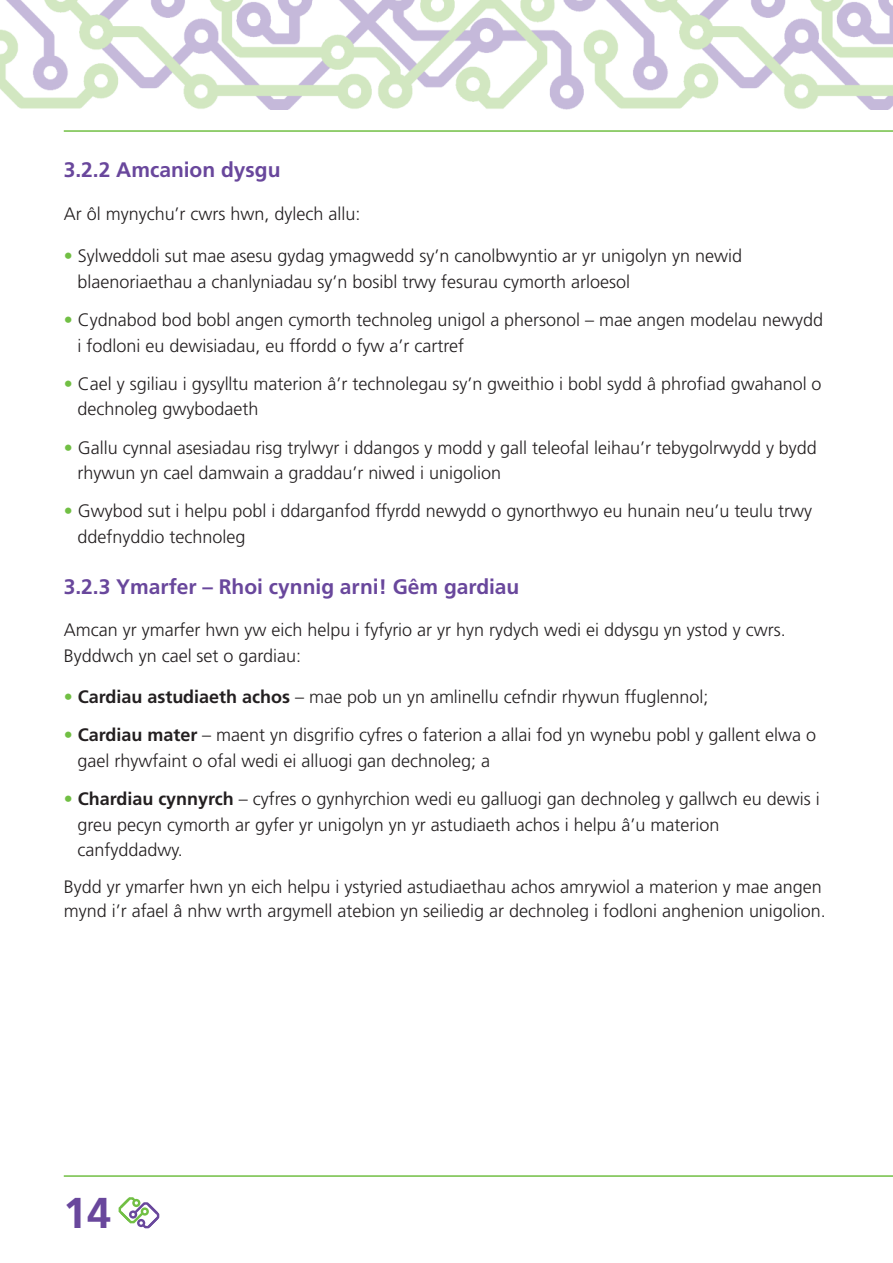
<style>
.page{position:relative;width:893px;height:1263px;background:#fff}
.page>*{position:absolute;margin:0;border:0;box-sizing:border-box;transform-origin:0 0}
.t1{font:700 43.2px "Frutiger";color:#69479c}
.t2{font:700 21px "Frutiger";color:#69479c}
.t3{font:300 18px/25.5px "Frutiger";color:#231f20}
.s1{color:#71bf44}
.s2{font-weight:700}
.s3{font-weight:400;color:#71bf44}
</style>
<div class="page">
<hr style="left:64px;top:130px;width:829px;height:2px;background:#71bf44">
<hr style="left:64px;top:1175px;width:829px;height:2px;background:#71bf44">
<img style="left:0;top:0;width:893px;height:109px">
<svg style="left:118px;top:1197px;width:42px;height:31px"></svg>
<p class="t2" style="left:64px;top:162px;width:218px">3.2.2 Amcanion dysgu</p>
<p class="t3" style="left:64px;top:202px;width:298px">Ar ôl mynychu’r cwrs hwn, dylech allu:</p>
<p class="t3" style="left:78px;top:245px;width:666px;text-indent:-14px"><span class="s1">•</span> Sylweddoli sut mae asesu gydag ymagwedd sy’n canolbwyntio ar yr unigolyn yn newid blaenoriaethau a chanlyniadau sy’n bosibl trwy fesurau cymorth arloesol</p>
<p class="t3" style="left:78px;top:308px;width:747px;text-indent:-14px"><span class="s1">•</span> Cydnabod bod bobl angen cymorth technoleg unigol a phersonol – mae angen modelau newydd i fodloni eu dewisiadau, eu ffordd o fyw a’r cartref</p>
<p class="t3" style="left:78px;top:372px;width:745px;text-indent:-14px"><span class="s1">•</span> Cael y sgiliau i gysylltu materion â’r technolegau sy’n gweithio i bobl sydd â phrofiad gwahanol o dechnoleg gwybodaeth</p>
<p class="t3" style="left:78px;top:436px;width:741px;text-indent:-14px"><span class="s1">•</span> Gallu cynnal asesiadau risg trylwyr i ddangos y modd y gall teleofal leihau’r tebygolrwydd y bydd rhywun yn cael damwain a graddau’r niwed i unigolion</p>
<p class="t3" style="left:78px;top:500px;width:736px;text-indent:-14px"><span class="s1">•</span> Gwybod sut i helpu pobl i ddarganfod ffyrdd newydd o gynorthwyo eu hunain neu’u teulu trwy ddefnyddio technoleg</p>
<p class="t2" style="left:64px;top:578px;width:457px">3.2.3 Ymarfer – Rhoi cynnig arni! Gêm gardiau</p>
<p class="t3" style="left:64px;top:619px;width:723px">Amcan yr ymarfer hwn yw eich helpu i fyfyrio ar yr hyn rydych wedi ei ddysgu yn ystod y cwrs.<br>Byddwch yn cael set o gardiau:</p>
<p class="t3" style="left:64px;top:685px;width:646px"><span class="s1">•</span> <span class="s2">Cardiau astudiaeth achos</span> – mae pob un yn amlinellu cefndir rhywun ffuglennol;</p>
<p class="t3" style="left:78px;top:724px;width:740px;text-indent:-14px"><span class="s3">•</span> <span class="s2">Cardiau mater</span> – maent yn disgrifio cyfres o faterion a allai fod yn wynebu pobl y gallent elwa o gael rhywfaint o ofal wedi ei alluogi gan dechnoleg; a</p>
<p class="t3" style="left:78px;top:787px;width:743px;text-indent:-14px"><span class="s3">•</span> <span class="s2">Chardiau cynnyrch</span> – cyfres o gynhyrchion wedi eu galluogi gan dechnoleg y gallwch eu dewis i greu pecyn cymorth ar gyfer yr unigolyn yn yr astudiaeth achos i helpu â’u materion canfyddadwy.</p>
<p class="t3" style="left:64px;top:876px;width:764px;line-height:24px">Bydd yr ymarfer hwn yn eich helpu i ystyried astudiaethau achos amrywiol a materion y mae angen mynd i’r afael â nhw wrth argymell atebion yn seiliedig ar dechnoleg i fodloni anghenion unigolion.</p>
<h1 class="t1" style="left:63px;top:1195px;width:49px">14</h1>
</div>
